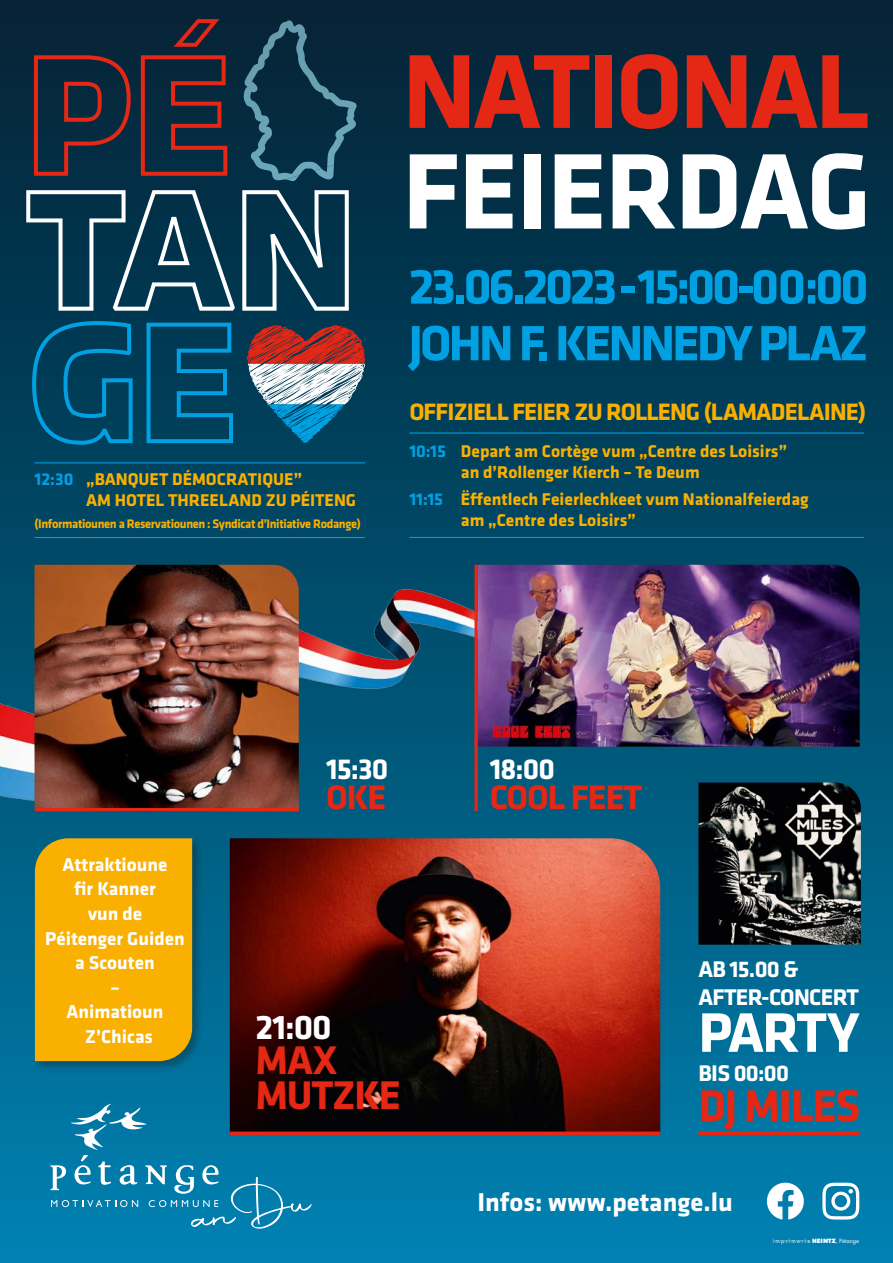
<style>
.page{position:relative;width:893px;height:1263px;background:#fff}
.page>*{position:absolute;margin:0;border:0;box-sizing:border-box;transform-origin:0 0}
.t1{font:700 111.15px "Klavika";letter-spacing:-.015em;color:#fff}
.t2{font:700 109.05px "Klavika";letter-spacing:-.03em;color:#e52715}
.t3{font:700 57.75px "Klavika";letter-spacing:-.045em;color:#fff}
.t4{font:700 51.3px/56.7px "Klavika";letter-spacing:-.055em;color:#00a0e2}
.t5{font:700 46.05px "Klavika";letter-spacing:-.03em;color:#e52715}
.t6{font:700 41.55px/35px "Klavika";letter-spacing:-.03em;color:#e52715}
.t7{font:700 35.4px "Klavika";color:#fff}
.t8{font:700 35.25px "Klavika";letter-spacing:-.03em;color:#e52715}
.t9{font:700 30px "Klavika";letter-spacing:-.03em;color:#fff}
.t10{font:700 26.7px "Klavika";color:#fff}
.t11{font:700 24.6px "Klavika";letter-spacing:-.035em;color:#f9b000}
.t12{font:700 23.55px/28.2px "Klavika";letter-spacing:-.03em;color:#fff}
.t13{font:700 19.2px/24.6px "Klavika";color:#fff;text-align:center}
.t14{font:700 17.7px/21.1px "Klavika";color:#f9b000}
.t15{font:700 12.9px "Klavika";letter-spacing:-.03em;color:#f9b000}
.t16{font:6.45px "Futura PT";color:#fff}
.s1{color:#00a0e2}
.s2{font-weight:800}
</style>
<div class="page">
<div style="left:0;top:0;width:893px;height:1263px;background:linear-gradient(to bottom,#032132,#0080af)"></div>
<img style="left:244px;top:20px;width:78px;height:160px">
<img style="left:286px;top:165px;width:48px;height:16px">
<svg style="left:34px;top:55px;width:97px;height:121px;background:#2c2937"></svg>
<svg style="left:141px;top:55px;width:86px;height:121px;background:#372935"></svg>
<svg style="left:174px;top:19px;width:45px;height:28px"></svg>
<svg style="left:247px;top:325px;width:118px;height:118px;background:#6b6d7b"></svg>
<svg style="left:26px;top:190px;width:209px;height:121px;background:#285367"></svg>
<svg style="left:242px;top:190px;width:107px;height:121px"></svg>
<svg style="left:32px;top:321px;width:101px;height:124px;background:#004e70"></svg>
<svg style="left:147px;top:323px;width:86px;height:120px;background:#005275"></svg>
<img style="left:0;top:572px;width:490px;height:231px">
<svg style="left:767px;top:1183px;width:37px;height:36px"></svg>
<svg style="left:822px;top:1183px;width:37px;height:36px"></svg>
<hr style="left:409px;top:432px;width:455px;height:2px;background:#00a0e2">
<hr style="left:409px;top:537px;width:455px;height:1px;background:#00a0e2">
<hr style="left:35px;top:462px;width:330px;height:1px;background:#00a0e2">
<hr style="left:35px;top:537px;width:330px;height:1px;background:#00a0e2">
<img style="left:35px;top:565px;width:264px;height:243px">
<img style="left:478px;top:565px;width:382px;height:182px">
<hr style="left:35px;top:808px;width:264px;height:3px;background:#e52715">
<svg style="left:474px;top:565px;width:4px;height:246px"></svg>
<img style="left:230px;top:838px;width:430px;height:293px">
<svg style="left:311px;top:1131px;width:349px;height:4px"></svg>
<svg style="left:698px;top:1131px;width:162px;height:4px"></svg>
<svg style="left:50px;top:1104px;width:261px;height:125px;background:#177ca3"></svg>
<div style="left:33px;top:836px;width:170px;height:236px;background:#1a1a18;opacity:.35"></div>
<div style="left:33px;top:837px;width:161px;height:226px;background:#f9b000"></div>
<img style="left:698px;top:782px;width:163px;height:163px">
<p class="t14" style="left:86px;top:469px;width:272px;text-indent:-52px"><span class="s1">12:30</span> „BANQUET DÉMOCRATIQUE”<br>AM HOTEL THREELAND ZU PÉITENG</p>
<p class="t15" style="left:35px;top:517px;width:328px">(Informatiounen a Reservatiounen : Syndicat d’Initiative Rodange)</p>
<h2 class="t2" style="left:403px;top:32px;width:469px">NATIONAL</h2>
<h1 class="t1" style="left:403px;top:131px;width:470px">FEIERDAG</h1>
<h3 class="t4" style="left:409px;top:259px;width:461px">23.06.2023 - 15:00-00:00<br>JOHN F. KENNEDY PLAZ</h3>
<h3 class="t11" style="left:409px;top:399px;width:458px">OFFIZIELL FEIER ZU ROLLENG (LAMADELAINE)</h3>
<p class="t14" style="left:461px;top:441px;width:328px;text-indent:-52px"><span class="s1">10:15</span> Depart am Cortège vum „Centre des Loisirs” an d’Rollenger Kierch – Te Deum</p>
<p class="t14" style="left:461px;top:489px;width:349px;text-indent:-52px"><span class="s1">11:15</span> Ëffentlech Feierlechkeet vum Nationalfeierdag am „Centre des Loisirs”</p>
<p class="t13" style="left:45px;top:852px;width:141px">Attraktioune<br>fir Kanner<br>vun de<br>Péitenger Guiden a Scouten<br>–<br>Animatioun<br>Z’Chicas</p>
<h3 class="t9" style="left:326px;top:752px;width:64px">15:30</h3>
<h3 class="t8" style="left:326px;top:778px;width:62px">OKE</h3>
<h3 class="t7" style="left:256px;top:1008px;width:78px">21:00</h3>
<h3 class="t6" style="left:256px;top:1044px;width:147px">MAX<br>MUTZKE</h3>
<h3 class="t9" style="left:490px;top:752px;width:67px">18:00</h3>
<h3 class="t8" style="left:490px;top:778px;width:154px">COOL FEET</h3>
<h3 class="t12" style="left:698px;top:955px;width:162px">AB 15.00 &amp;<br>AFTER-CONCERT</h3>
<h3 class="t3" style="left:698px;top:1001px;width:163px">PARTY</h3>
<h3 class="t12" style="left:698px;top:1059px;width:92px">BIS 00:00</h3>
<h3 class="t5" style="left:698px;top:1081px;width:164px">DJ MILES</h3>
<h3 class="t10" style="left:477px;top:1188px;width:257px">Infos: www.petange.lu</h3>
<p class="t16" style="left:773px;top:1237px;width:88px">i·m·p·r·i·m·e·r·i·e <span class="s2">HEINTZ</span>, Pétange</p>
</div>
